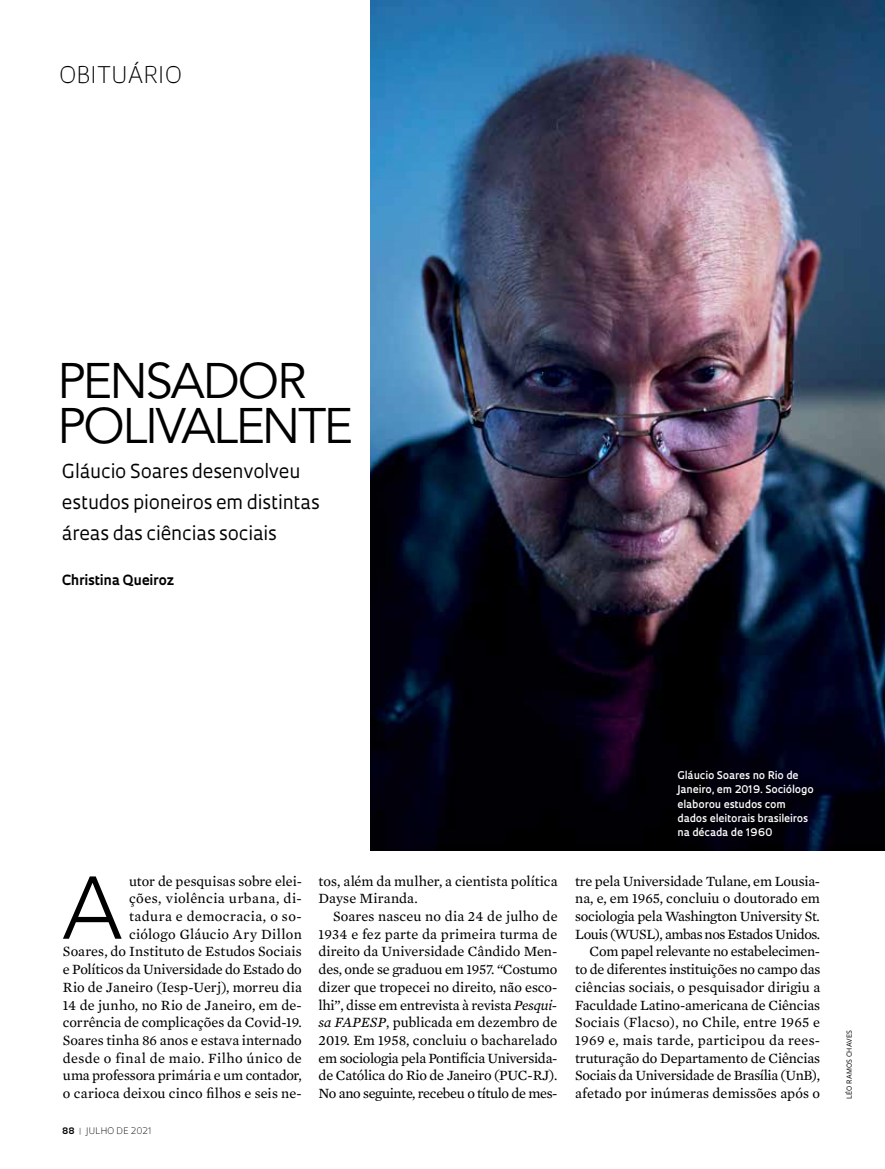
<style>
.page{position:relative;width:885px;height:1169px;background:#fff}
.page>*{position:absolute;margin:0;border:0;box-sizing:border-box;transform-origin:0 0}
.t1{font:300 87.9px "Avenir";color:#000}
.t2{font:49.5px/45px "Avenir";letter-spacing:-.045em;color:#000}
.t3{font:300 22.35px "Oculum";letter-spacing:.02em;color:#000}
.t4{font:18.75px/30.9px "Oculum";letter-spacing:-.01em;color:#000}
.t5{font:14.4px/17.7px "Mercury Text G2";letter-spacing:-.01em;color:#000;text-align:right}
.t6{font:700 13.65px "Oculum";letter-spacing:-.005em;color:#000}
.t7{font:600 10.35px/14.1px "Oculum";color:#fff}
.t8{font:300 8.7px "Oculum";letter-spacing:.01em;color:#000}
.t9{font:6.75px "Oculum";letter-spacing:.02em;color:#000}
.s1{font-style:italic}
.s2{font-weight:700}
.s3{font-weight:700;color:#939598}
</style>
<div class="page">
<img style="left:371px;top:0;width:514px;height:850px">
<h3 class="t3" style="left:60px;top:59px;width:124px">OBITUÁRIO</h3>
<h2 class="t2" style="left:57px;top:359px;width:297px">PENSADOR<br>POLIVALENTE</h2>
<h3 class="t4" style="left:62px;top:455px;width:260px">Gláucio Soares desenvolveu estudos pioneiros em distintas áreas das ciências sociais</h3>
<p class="t6" style="left:62px;top:570px;width:114px">Christina Queiroz</p>
<p class="t5" style="left:63px;top:871px;width:240px">utor de pesquisas sobre elei-<br>ções, violência urbana, di-<br>tadura e democracia, o so-<br>ciólogo Gláucio Ary Dillon<br>Soares, do Instituto de Estudos Sociais e Políticos da Universidade do Estado do Rio de Janeiro (Iesp-Uerj), morreu dia 14 de junho, no Rio de Janeiro, em de&shy;corrência de complicações da Covid-19.<br>Soares tinha 86 anos e estava internado desde o final de maio. Filho único de uma professora primária e um contador, o carioca deixou cinco filhos e seis ne-</p>
<p class="t5" style="left:319px;top:871px;width:240px;text-align:left">tos, além da mulher, a cientista política<br>Dayse Miranda.</p>
<h1 class="t1" style="left:62px;top:856px;width:61px">A</h1>
<p class="t5" style="left:319px;top:906px;width:241px;text-align:justify;text-indent:14px">Soares nasceu no dia 24 de julho de 1934 e fez parte da primeira turma de direito da Universidade Cândido Men&shy;des, onde se graduou em 1957. “Costumo dizer que tropecei no direito, não esco&shy;lhi”, disse em entrevista à revista <span class="s1">Pesqui&shy;sa FAPESP</span>, publicada em dezembro de 2019. Em 1958, concluiu o bacharelado em sociologia pela Pontifícia Universida&shy;de Católica do Rio de Janeiro (PUC-RJ).<br>No ano seguinte, recebeu o título de mes-</p>
<p class="t8" style="left:62px;top:1124px;width:91px"><span class="s2">88</span> <span class="s3">|</span> JULHO DE 2021</p>
<p class="t7" style="left:678px;top:768px;width:138px">Gláucio Soares no Rio de<br>Janeiro, em 2019. Sociólogo elaborou estudos com dados eleitorais brasileiros na década de 1960</p>
<p class="t5" style="left:575px;top:871px;width:247px">tre pela Universidade Tulane, em Lousia&shy;na, e, em 1965, concluiu o doutorado em sociologia pela Washington University St.<br>Louis (WUSL), ambas nos Estados Unidos.<br>Com papel relevante no estabelecimen&shy;to de diferentes instituições no campo das ciências sociais, o pesquisador dirigiu a Faculdade Latino-americana de Ciências Sociais (Flacso), no Chile, entre 1965 e 1969 e, mais tarde, participou da rees&shy;truturação do Departamento de Ciências Sociais da Universidade de Brasília (UnB), afetado por inúmeras demissões após o</p>
<p class="t9" style="left:845px;top:1098px;width:70px;rotate:-90deg">LÉO RAMOS CHAVES</p>
</div>
